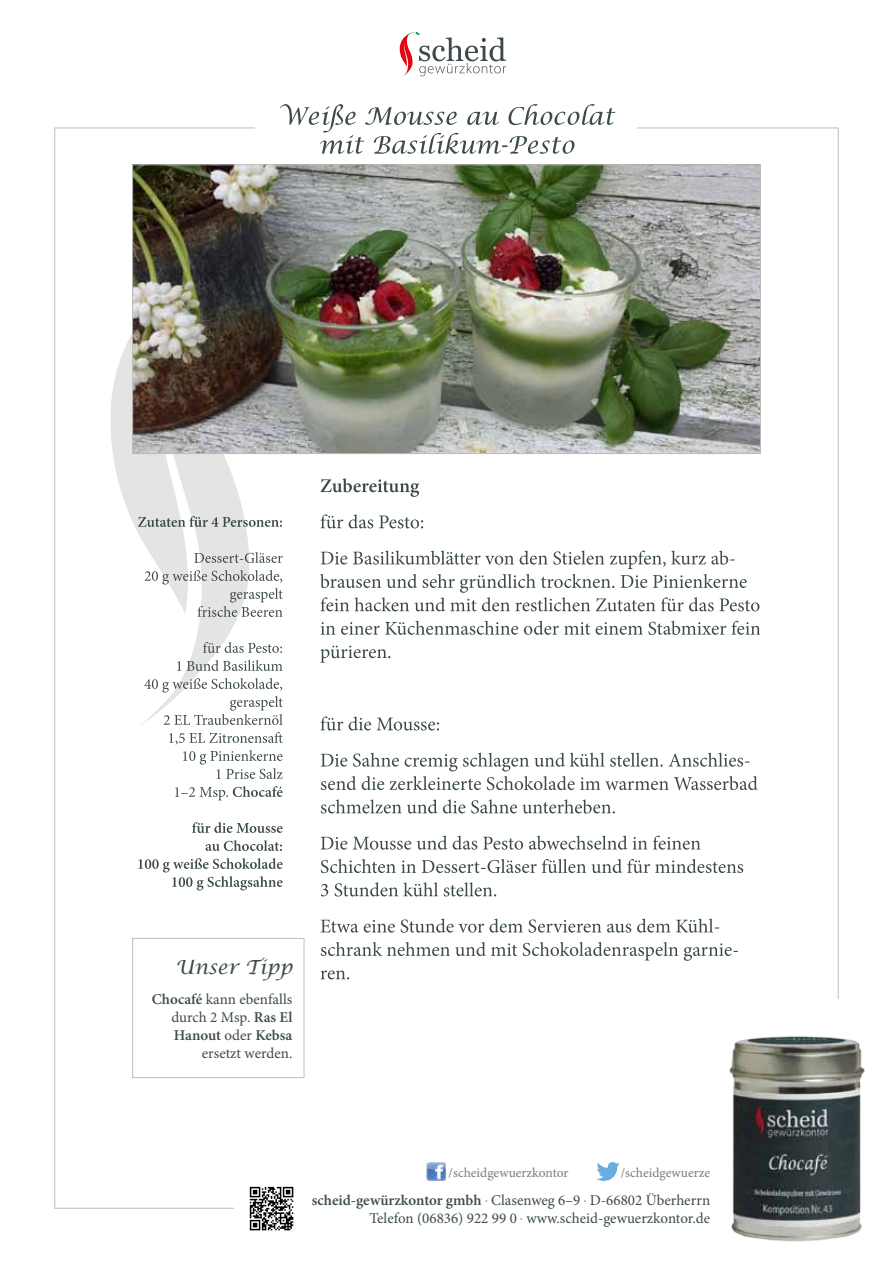
<style>
.page{position:relative;width:893px;height:1263px;background:#fff}
.page>*{position:absolute;margin:0;border:0;box-sizing:border-box;transform-origin:0 0}
.t1{font:italic 19.5px "Lucida Calligraphy";color:#3d4a4c}
.t2{font:15px/18px "Minion Pro";color:#3d4a4c;text-align:right}
.t3{font:13.5px "Minion Pro";color:#7c7c7c}
.s1{font-weight:600}
.s2{font-family:"Myriad Pro";font-weight:300}
</style>
<div class="page">
<svg style="left:110px;top:334px;width:139px;height:392px"></svg>
<svg style="left:400px;top:32px;width:106px;height:45px"></svg>
<img style="left:427px;top:1162px;width:19px;height:19px">
<svg style="left:596px;top:1162px;width:24px;height:19px"></svg>
<svg style="left:249px;top:1186px;width:45px;height:45px"></svg>
<svg style="left:250px;top:1187px;width:43px;height:43px;background:#767676"></svg>
<img style="left:729px;top:1036px;width:136px;height:206px">
<svg style="left:321px;top:970px;width:28px;height:9px"></svg>
<svg style="left:321px;top:942px;width:417px;height:19px"></svg>
<svg style="left:321px;top:918px;width:398px;height:15px"></svg>
<svg style="left:321px;top:882px;width:175px;height:14px"></svg>
<svg style="left:321px;top:859px;width:422px;height:14px"></svg>
<svg style="left:321px;top:835px;width:379px;height:15px"></svg>
<svg style="left:321px;top:799px;width:294px;height:14px"></svg>
<svg style="left:321px;top:753px;width:437px;height:37px"></svg>
<svg style="left:320px;top:716px;width:119px;height:14px"></svg>
<svg style="left:320px;top:645px;width:70px;height:18px"></svg>
<svg style="left:321px;top:621px;width:439px;height:14px"></svg>
<svg style="left:320px;top:550px;width:439px;height:61px"></svg>
<svg style="left:320px;top:514px;width:103px;height:14px"></svg>
<svg style="left:321px;top:478px;width:98px;height:19px"></svg>
<div style="left:132px;top:938px;width:172px;height:140px;border:1px solid #bdbdbc"></div>
<svg style="left:138px;top:858px;width:145px;height:32px"></svg>
<svg style="left:206px;top:840px;width:76px;height:11px"></svg>
<svg style="left:192px;top:822px;width:91px;height:11px"></svg>
<svg style="left:175px;top:786px;width:108px;height:14px"></svg>
<svg style="left:183px;top:750px;width:100px;height:29px"></svg>
<svg style="left:169px;top:732px;width:114px;height:12px"></svg>
<svg style="left:144px;top:678px;width:139px;height:47px"></svg>
<svg style="left:177px;top:660px;width:106px;height:11px"></svg>
<svg style="left:203px;top:642px;width:79px;height:11px"></svg>
<svg style="left:145px;top:570px;width:138px;height:47px"></svg>
<svg style="left:194px;top:552px;width:89px;height:11px"></svg>
<svg style="left:138px;top:516px;width:144px;height:11px"></svg>
<svg style="left:280px;top:104px;width:336px;height:50px"></svg>
<img style="left:134px;top:166px;width:625px;height:286px">
<div style="left:132px;top:164px;width:629px;height:290px;border:1px solid #bdbdbc"></div>
<h1 class="t1" style="left:176px;top:955px;width:118px">Unser Tipp</h1>
<p class="t2" style="left:152px;top:991px;width:142px"><span class="s1">Chocafé</span> kann ebenfalls durch 2 Msp. <span class="s1">Ras El<br>Hanout</span> oder <span class="s1">Kebsa </span>ersetzt werden.</p>
<p class="t3" style="left:449px;top:1163px;width:121px">/scheidgewuerzkontor</p>
<p class="t3" style="left:621px;top:1163px;width:91px">/scheidgewuerze</p>
<p class="t2" style="left:312px;top:1191px;width:400px"><span class="s1">scheid-gewürzkontor gmbh</span> <span class="s2">·</span> Clasenweg 6–9 <span class="s2">·</span> D-66802 Überherrn<br>Telefon (06836) 922 99 0 <span class="s2">·</span> www.scheid-gewuerzkontor.de</p>
</div>
